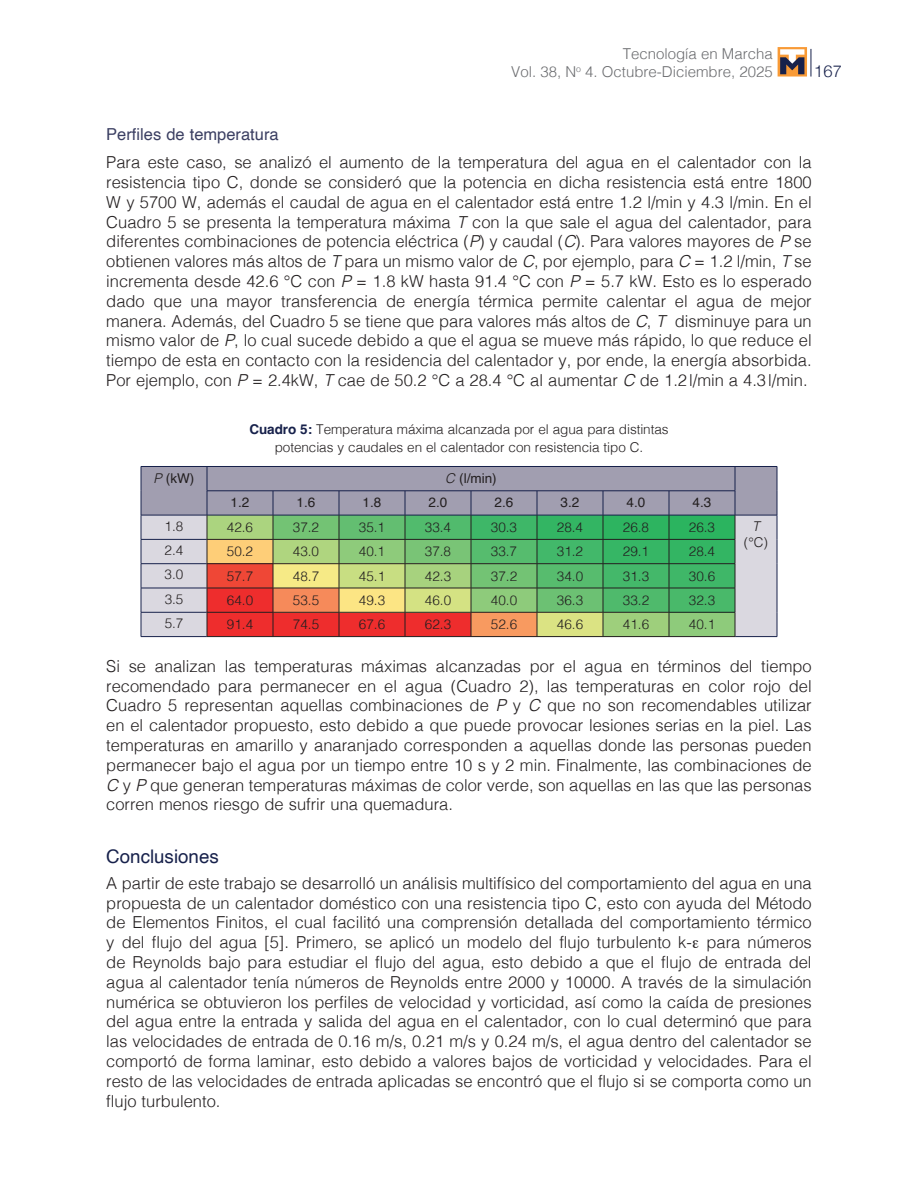
<style>
.page{position:relative;width:918px;height:1188px;background:#fff}
.page>*{position:absolute;margin:0;border:0;box-sizing:border-box;transform-origin:0 0}
.t1{font:18.75px "Helvetica";color:#17214b}
.t2{font:300 16.5px/19.8px "Helvetica";color:#231f20;text-align:justify}
.t3{font:16.5px "Helvetica";color:#3b3f62}
.t4{font:300 16.5px "Helvetica Neue";color:#17214b}
.t5{font:300 15px/18px "Helvetica";color:#6c6d70;text-align:right}
.t6{font:300 13.5px/18px "Helvetica";letter-spacing:-.005em;color:#231f20;text-align:center}
.t7{font:13.5px "Helvetica";color:#231f20}
.t8{font:italic 300 13.5px "Helvetica";color:#231f20}
.s1{font-style:italic}
.s2{font-weight:700;color:#17214b}
.s3{font-weight:300;font-style:italic}
</style>
<div class="page">
<svg style="left:811px;top:49px;width:1px;height:28px"></svg>
<svg style="left:778px;top:47px;width:29px;height:30px"></svg>
<svg style="left:780px;top:49px;width:24px;height:25px"></svg>
<svg style="left:141px;top:466px;width:637px;height:171px"></svg>
<hr style="left:207px;top:636px;width:66px;height:1px;background:#231f20">
<hr style="left:273px;top:636px;width:66px;height:1px;background:#231f20">
<hr style="left:339px;top:636px;width:66px;height:1px;background:#231f20">
<hr style="left:405px;top:636px;width:66px;height:1px;background:#231f20">
<hr style="left:471px;top:636px;width:66px;height:1px;background:#231f20">
<hr style="left:537px;top:636px;width:66px;height:1px;background:#231f20">
<hr style="left:603px;top:636px;width:66px;height:1px;background:#231f20">
<hr style="left:669px;top:636px;width:66px;height:1px;background:#231f20">
<p class="t5" style="left:511px;top:43px;width:263px">Tecnología en Marcha<br>Vol. 38, N<sup>o</sup> 4. Octubre-Diciembre, 2025</p>
<p class="t4" style="left:814px;top:57px;width:29px">167</p>
<p class="t3" style="left:106px;top:121px;width:174px">Perfiles de temperatura</p>
<p class="t2" style="left:106px;top:151px;width:707px">Para este caso, se analizó el aumento de la temperatura del agua en el calentador con la resistencia tipo C, donde se consideró que la potencia en dicha resistencia está entre 1800<br>W y 5700 W, además el caudal de agua en el calentador está entre 1.2 l/min y 4.3 l/min. En el Cuadro 5 se presenta la temperatura máxima <span class="s1">T</span> con la que sale el agua del calentador, para diferentes combinaciones de potencia eléctrica (<span class="s1">P</span>) y caudal (<span class="s1">C</span>). Para valores mayores de <span class="s1">P</span> se obtienen valores más altos de <span class="s1">T</span> para un mismo valor de <span class="s1">C</span>, por ejemplo, para <span class="s1">C</span> = 1.2 l/min, <span class="s1">T</span> se incrementa desde 42.6 °C con <span class="s1">P</span> = 1.8 kW hasta 91.4 °C con <span class="s1">P</span> = 5.7 kW. Esto es lo esperado dado que una mayor transferencia de energía térmica permite calentar el agua de mejor manera. Además, del Cuadro 5 se tiene que para valores más altos de <span class="s1">C</span>, <span class="s1">T</span> disminuye para un mismo valor de <span class="s1">P</span>, lo cual sucede debido a que el agua se mueve más rápido, lo que reduce el tiempo de esta en contacto con la residencia del calentador y, por ende, la energía absorbida.<br>Por ejemplo, con <span class="s1">P</span> = 2.4kW, <span class="s1">T</span> cae de 50.2 °C a 28.4 °C al aumentar <span class="s1">C</span> de 1.2l/min a 4.3l/min.</p>
<p class="t6" style="left:249px;top:419px;width:421px"><span class="s2">Cuadro 5:</span> Temperatura máxima alcanzada por el agua para distintas potencias y caudales en el calentador con resistencia tipo C.</p>
<p class="t7" style="left:154px;top:467px;width:42px"><span class="s3">P</span> (kW)</p>
<p class="t7" style="left:445px;top:467px;width:53px"><span class="s3">C</span> (l/min)</p>
<p class="t7" style="left:231px;top:492px;width:20px">1.2</p>
<p class="t7" style="left:297px;top:492px;width:20px">1.6</p>
<p class="t7" style="left:363px;top:492px;width:20px">1.8</p>
<p class="t7" style="left:429px;top:492px;width:20px">2.0</p>
<p class="t7" style="left:495px;top:492px;width:20px">2.6</p>
<p class="t7" style="left:561px;top:492px;width:20px">3.2</p>
<p class="t7" style="left:627px;top:492px;width:20px">4.0</p>
<p class="t7" style="left:693px;top:492px;width:20px">4.3</p>
<p class="t6" style="left:165px;top:516px;width:20px">1.8</p>
<p class="t6" style="left:227px;top:517px;width:28px">42.6</p>
<p class="t6" style="left:293px;top:517px;width:28px">37.2</p>
<p class="t6" style="left:359px;top:517px;width:28px">35.1</p>
<p class="t6" style="left:425px;top:517px;width:28px">33.4</p>
<p class="t6" style="left:491px;top:517px;width:28px">30.3</p>
<p class="t6" style="left:557px;top:517px;width:28px">28.4</p>
<p class="t6" style="left:623px;top:517px;width:28px">26.8</p>
<p class="t6" style="left:689px;top:517px;width:28px">26.3</p>
<p class="t8" style="left:752px;top:515px;width:9px">T</p>
<p class="t6" style="left:744px;top:532px;width:26px">(°C)</p>
<p class="t6" style="left:165px;top:540px;width:20px">2.4</p>
<p class="t6" style="left:227px;top:542px;width:28px">50.2</p>
<p class="t6" style="left:293px;top:542px;width:28px">43.0</p>
<p class="t6" style="left:359px;top:542px;width:28px">40.1</p>
<p class="t6" style="left:425px;top:542px;width:28px">37.8</p>
<p class="t6" style="left:491px;top:542px;width:28px">33.7</p>
<p class="t6" style="left:557px;top:542px;width:28px">31.2</p>
<p class="t6" style="left:623px;top:542px;width:28px">29.1</p>
<p class="t6" style="left:689px;top:542px;width:28px">28.4</p>
<p class="t6" style="left:165px;top:565px;width:20px">3.0</p>
<p class="t6" style="left:227px;top:566px;width:28px">57.7</p>
<p class="t6" style="left:293px;top:566px;width:28px">48.7</p>
<p class="t6" style="left:359px;top:566px;width:28px">45.1</p>
<p class="t6" style="left:425px;top:566px;width:28px">42.3</p>
<p class="t6" style="left:491px;top:566px;width:28px">37.2</p>
<p class="t6" style="left:557px;top:566px;width:28px">34.0</p>
<p class="t6" style="left:623px;top:566px;width:28px">31.3</p>
<p class="t6" style="left:689px;top:566px;width:28px">30.6</p>
<p class="t6" style="left:165px;top:589px;width:20px">3.5</p>
<p class="t6" style="left:227px;top:590px;width:28px">64.0</p>
<p class="t6" style="left:293px;top:590px;width:28px">53.5</p>
<p class="t6" style="left:359px;top:590px;width:28px">49.3</p>
<p class="t6" style="left:425px;top:590px;width:28px">46.0</p>
<p class="t6" style="left:491px;top:590px;width:28px">40.0</p>
<p class="t6" style="left:557px;top:590px;width:28px">36.3</p>
<p class="t6" style="left:623px;top:590px;width:28px">33.2</p>
<p class="t6" style="left:689px;top:590px;width:28px">32.3</p>
<p class="t6" style="left:165px;top:613px;width:20px">5.7</p>
<p class="t6" style="left:227px;top:615px;width:28px">91.4</p>
<p class="t6" style="left:293px;top:615px;width:28px">74.5</p>
<p class="t6" style="left:359px;top:615px;width:28px">67.6</p>
<p class="t6" style="left:425px;top:615px;width:28px">62.3</p>
<p class="t6" style="left:491px;top:615px;width:28px">52.6</p>
<p class="t6" style="left:557px;top:615px;width:28px">46.6</p>
<p class="t6" style="left:623px;top:615px;width:28px">41.6</p>
<p class="t6" style="left:689px;top:615px;width:28px">40.1</p>
<p class="t2" style="left:106px;top:655px;width:707px">Si se analizan las temperaturas máximas alcanzadas por el agua en términos del tiempo recomendado para permanecer en el agua (Cuadro 2), las temperaturas en color rojo del Cuadro 5 representan aquellas combinaciones de <span class="s1">P</span> y <span class="s1">C</span> que no son recomendables utilizar en el calentador propuesto, esto debido a que puede provocar lesiones serias en la piel. Las temperaturas en amarillo y anaranjado corresponden a aquellas donde las personas pueden permanecer bajo el agua por un tiempo entre 10 s y 2 min. Finalmente, las combinaciones de <span class="s1">C</span> y <span class="s1">P</span> que generan temperaturas máximas de color verde, son aquellas en las que las personas corren menos riesgo de sufrir una quemadura.</p>
<p class="t1" style="left:106px;top:842px;width:114px">Conclusiones</p>
<p class="t2" style="left:106px;top:872px;width:707px">A partir de este trabajo se desarrolló un análisis multifísico del comportamiento del agua en una propuesta de un calentador doméstico con una resistencia tipo C, esto con ayuda del Método de Elementos Finitos, el cual facilitó una comprensión detallada del comportamiento térmico y del flujo del agua [5]. Primero, se aplicó un modelo del flujo turbulento k- para números de Reynolds bajo para estudiar el flujo del agua, esto debido a que el flujo de entrada del agua al calentador tenía números de Reynolds entre 2000 y 10000. A través de la simulación numérica se obtuvieron los perfiles de velocidad y vorticidad, así como la caída de presiones del agua entre la entrada y salida del agua en el calentador, con lo cual determinó que para las velocidades de entrada de 0.16 m/s, 0.21 m/s y 0.24 m/s, el agua dentro del calentador se comportó de forma laminar, esto debido a valores bajos de vorticidad y velocidades. Para el resto de las velocidades de entrada aplicadas se encontró que el flujo si se comporta como un flujo turbulento.</p>
</div>
